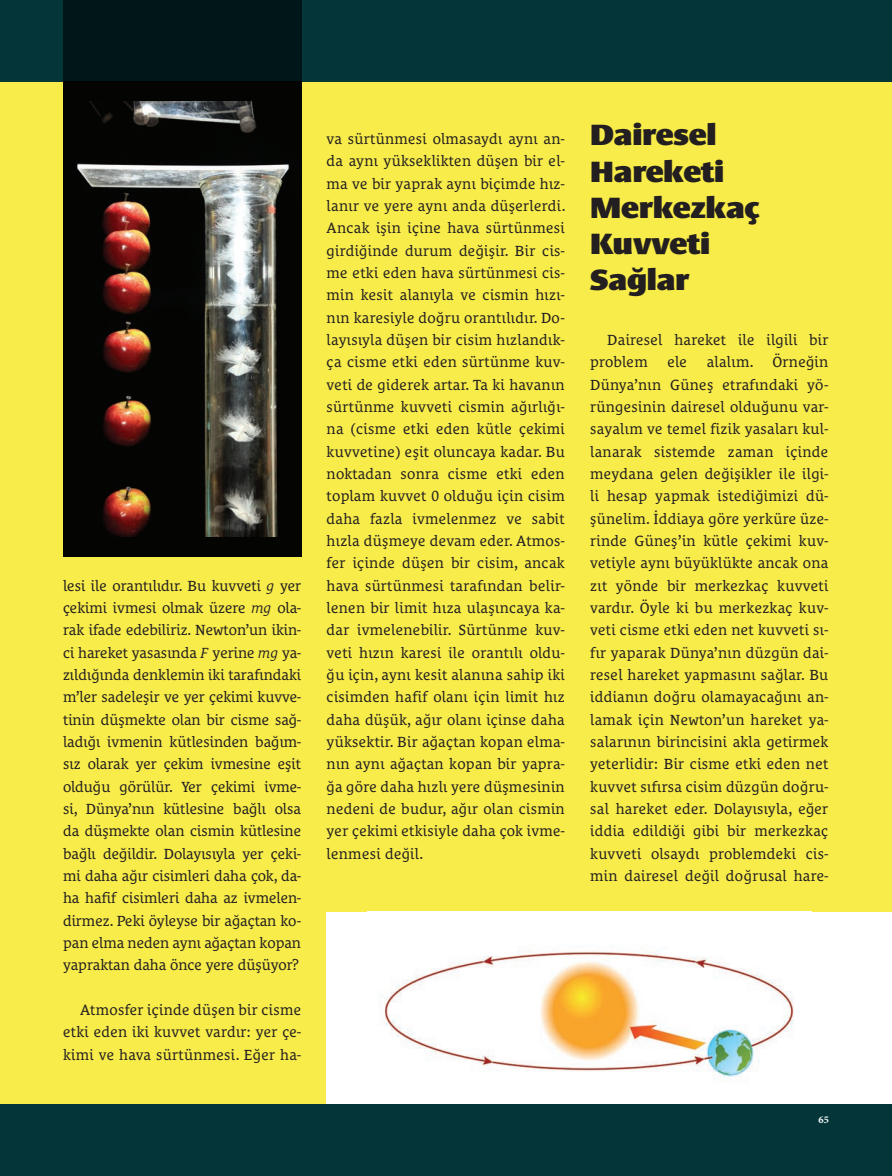
<style>
.page{position:relative;width:892px;height:1176px;background:#fff}
.page>*{position:absolute;margin:0;border:0;box-sizing:border-box;transform-origin:0 0}
.t1{font:900 30px/36px "Le Monde Sans Pro";letter-spacing:-.01em;color:#231f20}
.t2{font:15px/22.4px "Le Monde Courrier Pro";letter-spacing:.02em;color:#231f20;text-align:justify}
.t3{font:700 10.35px "Minion Pro";color:#fff}
.s1{font-style:italic}
</style>
<div class="page">
<div style="left:0;top:1103px;width:891px;height:73px;background:#043639"></div>
<div style="left:0;top:81px;width:891px;height:1022px;background:#f8ec4a"></div>
<div style="left:0;top:0;width:891px;height:81px;background:#043639"></div>
<div style="left:63px;top:81px;width:238px;height:476px;background:#040503"></div>
<img style="left:77px;top:101px;width:213px;height:436px">
<div style="left:326px;top:912px;width:565px;height:191px;background:#fff"></div>
<img style="left:380px;top:946px;width:414px;height:136px">
<div style="left:63px;top:0;width:238px;height:82px;background:#011618"></div>
<p class="t2" style="left:63px;top:572px;width:239px">lesi ile orantılıdır. Bu kuvveti <span class="s1">g</span> yer çekimi ivmesi olmak üzere <span class="s1">mg</span> ola&shy;rak ifade edebiliriz. Newton’un ikin&shy;ci hareket yasasında <span class="s1">F</span> yerine <span class="s1">mg</span> ya&shy;zıldığında denklemin iki tarafındaki m’ler sadeleşir ve yer çekimi kuvve&shy;tinin düşmekte olan bir cisme sağ&shy;ladığı ivmenin kütlesinden bağım&shy;sız olarak yer çekim ivmesine eşit olduğu görülür. Yer çekimi ivme&shy;si, Dünya’nın kütlesine bağlı olsa da düşmekte olan cismin kütlesine bağlı değildir. Dolayısıyla yer çeki&shy;mi daha ağır cisimleri daha çok, da&shy;ha hafif cisimleri daha az ivmelen&shy;dirmez. Peki öyleyse bir ağaçtan ko&shy;pan elma neden aynı ağaçtan kopan yapraktan daha önce yere düşüyor?</p>
<p class="t2" style="left:63px;top:996px;width:239px;text-indent:17px">Atmosfer içinde düşen bir cisme etki eden iki kuvvet vardır: yer çe&shy;kimi ve hava sürtünmesi. Eğer ha-</p>
<p class="t2" style="left:326px;top:126px;width:240px">va sürtünmesi olmasaydı aynı an&shy;da aynı yükseklikten düşen bir el&shy;ma ve bir yaprak aynı biçimde hız&shy;lanır ve yere aynı anda düşerlerdi.<br>Ancak işin içine hava sürtünmesi girdiğinde durum değişir. Bir cis&shy;me etki eden hava sürtünmesi cis&shy;min kesit alanıyla ve cismin hızı&shy;nın karesiyle doğru orantılıdır. Do&shy;layısıyla düşen bir cisim hızlandık&shy;ça cisme etki eden sürtünme kuv&shy;veti de giderek artar. Ta ki havanın sürtünme kuvveti cismin ağırlığı&shy;na (cisme etki eden kütle çekimi kuvvetine) eşit oluncaya kadar. Bu noktadan sonra cisme etki eden toplam kuvvet 0 olduğu için cisim daha fazla ivmelenmez ve sabit hızla düşmeye devam eder. Atmos&shy;fer içinde düşen bir cisim, ancak hava sürtünmesi tarafından belir&shy;lenen bir limit hıza ulaşıncaya ka&shy;dar ivmelenebilir. Sürtünme kuv&shy;veti hızın karesi ile orantılı oldu&shy;ğu için, aynı kesit alanına sahip iki cisimden hafif olanı için limit hız daha düşük, ağır olanı içinse daha yüksektir. Bir ağaçtan kopan elma&shy;nın aynı ağaçtan kopan bir yapra&shy;ğa göre daha hızlı yere düşmesinin nedeni de budur, ağır olan cismin yer çekimi etkisiyle daha çok ivme&shy;lenmesi değil.</p>
<h1 class="t1" style="left:590px;top:115px;width:171px">Dairesel<br>Hareketi<br>Merkezkaç<br>Kuvveti<br>Sağlar</h1>
<p class="t2" style="left:590px;top:327px;width:239px;text-indent:17px">Dairesel hareket ile ilgili bir problem</p>
<p class="t2" style="left:590px;top:349px;width:239px;text-indent:182px">Örneğin Dünya’nın Güneş etrafındaki yö&shy;rüngesinin dairesel olduğunu var&shy;sayalım ve temel fizik yasaları kul&shy;lanarak sistemde zaman içinde meydana gelen değişikler ile ilgi&shy;li hesap yapmak istediğimizi dü&shy;şünelim. İddiaya göre yerküre üze&shy;rinde Güneş’in kütle çekimi kuv&shy;vetiyle aynı büyüklükte ancak ona zıt yönde bir merkezkaç kuvveti vardır. Öyle ki bu merkezkaç kuv&shy;veti cisme etki eden net kuvveti sı&shy;fır yaparak Dünya’nın düzgün dai&shy;resel hareket yapmasını sağlar. Bu iddianın doğru olamayacağını an&shy;lamak için Newton’un hareket ya&shy;salarının birincisini akla getirmek yeterlidir: Bir cisme etki eden net kuvvet sıfırsa cisim düzgün doğru&shy;sal hareket eder. Dolayısıyla, eğer iddia edildiği gibi bir merkezkaç kuvveti olsaydı problemdeki cis&shy;min dairesel değil doğrusal hare-</p>
<p class="t2" style="left:667px;top:349px;width:21px">ele</p>
<p class="t2" style="left:706px;top:349px;width:48px">alalım.</p>
<p class="t3" style="left:818px;top:1112px;width:12px">65</p>
</div>
